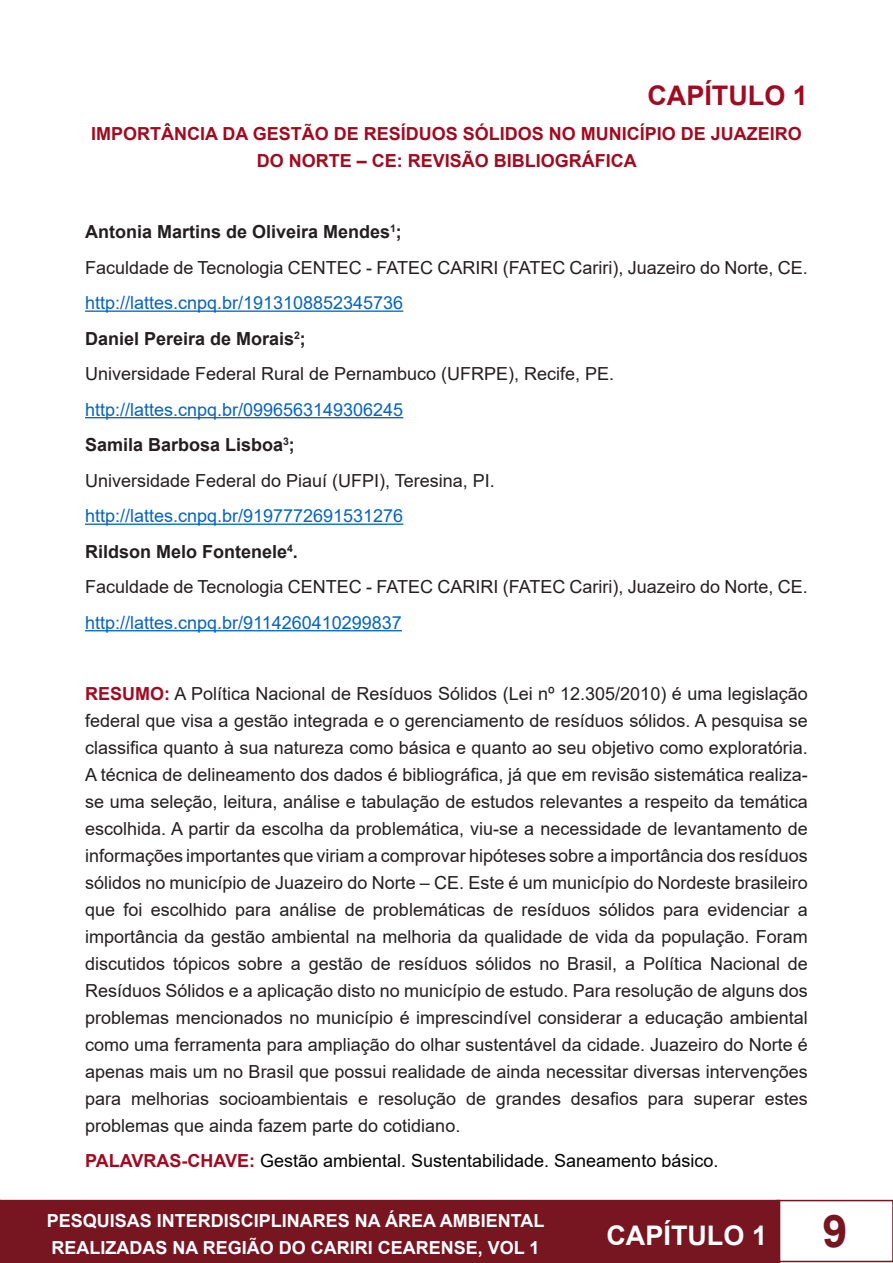
<style>
.page{position:relative;width:893px;height:1263px;background:#fff}
.page>*{position:absolute;margin:0;border:0;box-sizing:border-box;transform-origin:0 0}
.t1{font:700 45px "Arial";color:#771520}
.t2{font:700 27px "Arial";color:#fff}
.t3{font:700 27px "Arial";color:#a10b21}
.t4{font:18px/27px "Arial";color:#231f20;text-align:justify}
.t5{font:18px "Arial";color:#0563c1}
.t6{font:700 18px "Arial";color:#231f20}
.t7{font:700 18px/27px "Arial";color:#a10b21;text-align:center}
.t8{font:700 18px/27px "Arial";color:#fff}
.t9{font:18px "Arial";color:#000}
.s1{font-weight:700;color:#a10b21}
</style>
<div class="page">
<div style="left:0;top:1200px;width:780px;height:63px;background:#771520"></div>
<div style="left:776px;top:1200px;width:117px;height:62px;border:2px solid #771520"></div>
<hr style="left:85px;top:310px;width:318px;height:2px;background:#0563c1">
<hr style="left:85px;top:417px;width:318px;height:1px;background:#0563c1">
<hr style="left:85px;top:523px;width:318px;height:2px;background:#0563c1">
<hr style="left:85px;top:630px;width:317px;height:1px;background:#0563c1">
<p class="t3" style="left:647px;top:76px;width:162px">CAPÍTULO 1</p>
<p class="t7" style="left:91px;top:121px;width:712px">IMPORTÂNCIA DA GESTÃO DE RESÍDUOS SÓLIDOS NO MUNICÍPIO DE JUAZEIRO<br>DO NORTE – CE: REVISÃO BIBLIOGRÁFICA</p>
<p class="t6" style="left:85px;top:219px;width:318px">Antonia Martins de Oliveira Mendes<sup>1</sup>;</p>
<p class="t4" style="left:85px;top:254px;width:724px">Faculdade de Tecnologia CENTEC - FATEC CARIRI (FATEC Cariri), Juazeiro do Norte, CE.</p>
<p class="t5" style="left:85px;top:290px;width:320px">http://lattes.cnpq.br/1913108852345736</p>
<p class="t6" style="left:85px;top:326px;width:222px">Daniel Pereira de Morais<sup>2</sup>;</p>
<p class="t4" style="left:85px;top:360px;width:531px">Universidade Federal Rural de Pernambuco (UFRPE), Recife, PE.</p>
<p class="t5" style="left:85px;top:397px;width:320px">http://lattes.cnpq.br/0996563149306245</p>
<p class="t6" style="left:85px;top:432px;width:211px">Samila Barbosa Lisboa<sup>3</sup>;</p>
<p class="t4" style="left:85px;top:467px;width:411px">Universidade Federal do Piauí (UFPI), Teresina, PI.</p>
<p class="t5" style="left:85px;top:504px;width:320px">http://lattes.cnpq.br/9197772691531276</p>
<p class="t6" style="left:85px;top:539px;width:214px">Rildson Melo Fontenele<sup>4</sup>.</p>
<p class="t4" style="left:85px;top:573px;width:724px">Faculdade de Tecnologia CENTEC - FATEC CARIRI (FATEC Cariri), Juazeiro do Norte, CE.</p>
<p class="t5" style="left:85px;top:610px;width:318px">http://lattes.cnpq.br/9114260410299837</p>
<p class="t4" style="left:85px;top:680px;width:724px"><span class="s1">RESUMO:</span> A Política Nacional de Resíduos Sólidos (Lei nº 12.305/2010) é uma legislação federal que visa a gestão integrada e o gerenciamento de resíduos sólidos. A pesquisa se classifica quanto à sua natureza como básica e quanto ao seu objetivo como exploratória.<br>A técnica de delineamento dos dados é bibliográfica, já que em revisão sistemática realiza&shy;se uma seleção, leitura, análise e tabulação de estudos relevantes a respeito da temática escolhida. A partir da escolha da problemática, viu-se a necessidade de levantamento de informações importantes que viriam a comprovar hipóteses sobre a importância dos resíduos sólidos no município de Juazeiro do Norte – CE. Este é um município do Nordeste brasileiro que foi escolhido para análise de problemáticas de resíduos sólidos para evidenciar a importância da gestão ambiental na melhoria da qualidade de vida da população. Foram discutidos tópicos sobre a gestão de resíduos sólidos no Brasil, a Política Nacional de Resíduos Sólidos e a aplicação disto no município de estudo. Para resolução de alguns dos problemas mencionados no município é imprescindível considerar a educação ambiental como uma ferramenta para ampliação do olhar sustentável da cidade. Juazeiro do Norte é apenas mais um no Brasil que possui realidade de ainda necessitar diversas intervenções para melhorias socioambientais e resolução de grandes desafios para superar estes problemas que ainda fazem parte do cotidiano.</p>
<p class="t9" style="left:85px;top:1149px;width:635px"><span class="s1">PALAVRAS-CHAVE:</span> Gestão ambiental. Sustentabilidade. Saneamento básico.</p>
<p class="t8" style="left:47px;top:1208px;width:499px">PESQUISAS INTERDISCIPLINARES NA ÁREA AMBIENTAL<br>REALIZADAS NA REGIÃO DO CARIRI CEARENSE, VOL 1</p>
<h2 class="t2" style="left:606px;top:1216px;width:162px">CAPÍTULO 1</h2>
<h1 class="t1" style="left:822px;top:1200px;width:27px">9</h1>
</div>
